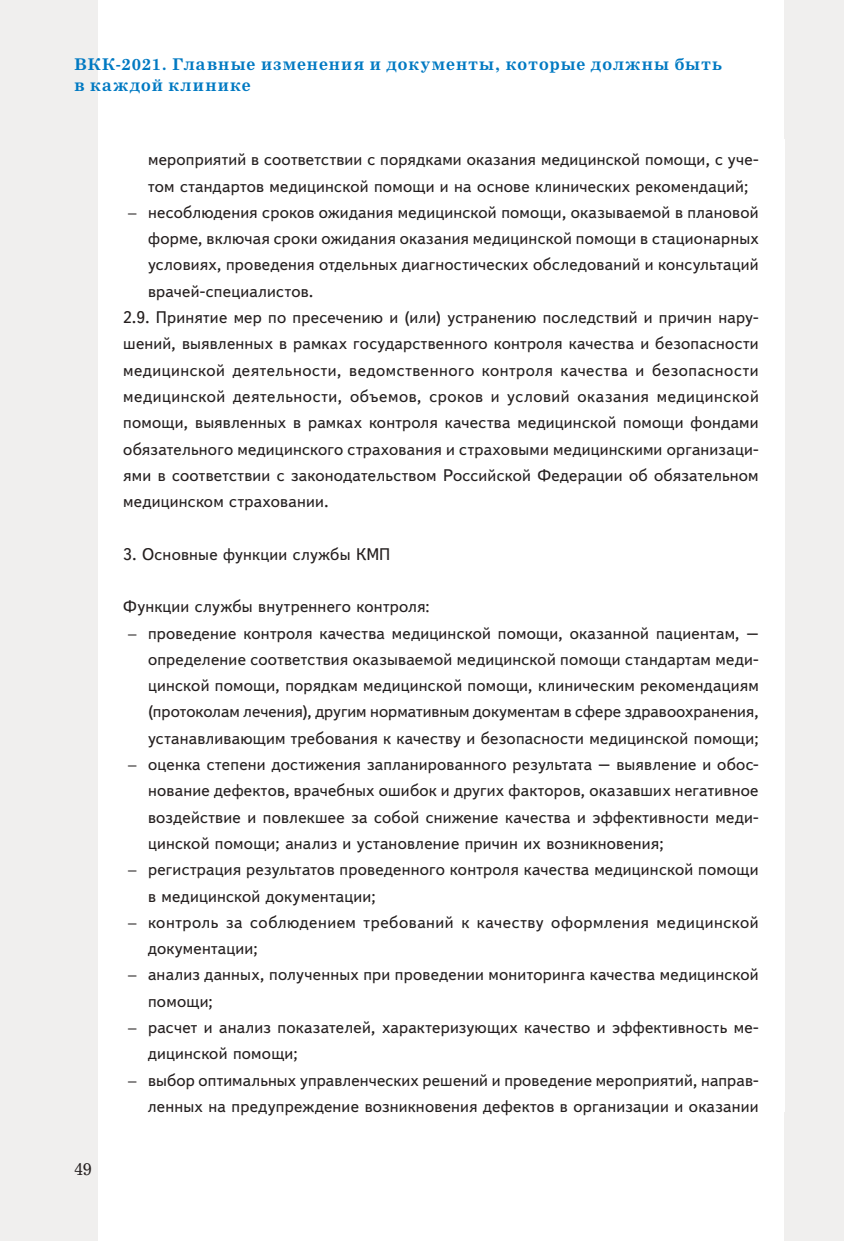
<style>
.page{position:relative;width:844px;height:1241px;background:#fff}
.page>*{position:absolute;margin:0;border:0;box-sizing:border-box;transform-origin:0 0}
.t1{font:16.8px/26.2px "Textbook New";letter-spacing:.015em;color:#241f1f}
.t2{font:16.8px "Textbook New";letter-spacing:.035em;color:#241f1f}
.t3{font:16.8px "Nimrod Cyr";color:#241f1f}
.t4{font:700 15.75px/21px "Nimrod Cyr";letter-spacing:.07em;color:#0079c2}
.s1{font-family:"Century Schlbk Cyr"}
</style>
<div class="page">
<div style="left:0;top:0;width:843px;height:1240px;background:#f0efee"></div>
<div style="left:98px;top:0;width:685px;height:1240px;background:#fff"></div>
<p class="t4" style="left:74px;top:54px;width:649px">ВКК-2021. Главные изменения и документы, которые должны быть в каждой клинике</p>
<p class="t3" style="left:74px;top:1158px;width:19px">49</p>
<p class="t1" style="left:148px;top:146px;width:612px">мероприятий в соответствии с порядками оказания медицинской помощи, с уче&shy;том стандартов медицинской помощи и на основе клинических рекомендаций;</p>
<p class="t1" style="left:128px;top:199px;width:631px"><span class="s1">–</span> несоблюдения сроков ожидания медицинской помощи, оказываемой в плановой</p>
<p class="t1" style="left:148px;top:225px;width:612px">форме, включая сроки ожидания оказания медицинской помощи в стационарных</p>
<p class="t1" style="left:148px;top:251px;width:612px">условиях, проведения отдельных диагностических обследований и консультаций</p>
<p class="t1" style="left:148px;top:278px;width:167px">врачей-специалистов.</p>
<p class="t1" style="left:123px;top:304px;width:636px">2.9. Принятие мер по пресечению и (или) устранению последствий и причин нару-</p>
<p class="t1" style="left:123px;top:330px;width:636px">шений, выявленных в рамках государственного контроля качества и безопасности</p>
<p class="t1" style="left:123px;top:356px;width:636px">медицинской деятельности, ведомственного контроля качества и безопасности</p>
<p class="t2" style="left:123px;top:386px;width:637px">медицинской деятельности, объемов, сроков и условий оказания медицинской</p>
<p class="t1" style="left:123px;top:409px;width:636px">помощи, выявленных в рамках контроля качества медицинской помощи фондами</p>
<p class="t1" style="left:123px;top:435px;width:636px">обязательного медицинского страхования и страховыми медицинскими организаци-</p>
<p class="t1" style="left:123px;top:462px;width:636px">ями в соответствии с законодательством Российской Федерации об обязательном</p>
<p class="t1" style="left:123px;top:488px;width:207px">медицинском страховании.</p>
<p class="t1" style="left:123px;top:540px;width:269px">3. Основные функции службы КМП</p>
<p class="t1" style="left:123px;top:593px;width:308px">Функции службы внутреннего контроля:</p>
<p class="t1" style="left:148px;top:619px;width:612px;text-align:justify;text-indent:-20px"><span class="s1">–</span> проведение контроля качества медицинской помощи, оказанной пациентам, – определение соответствия оказываемой медицинской помощи стандартам меди&shy;цинской помощи, порядкам медицинской помощи, клиническим рекомендациям (протоколам лечения), другим нормативным документам в сфере здравоохранения, устанавливающим требования к качеству и безопасности медицинской помощи;</p>
<p class="t1" style="left:148px;top:751px;width:612px;text-align:justify;text-indent:-20px"><span class="s1">–</span> оценка степени достижения запланированного результата – выявление и обос&shy;нование дефектов, врачебных ошибок и других факторов, оказавших негативное воздействие и повлекшее за собой снижение качества и эффективности меди&shy;цинской помощи; анализ и установление причин их возникновения;</p>
<p class="t1" style="left:148px;top:856px;width:612px;text-indent:-20px"><span class="s1">–</span> регистрация результатов проведенного контроля качества медицинской помощи в медицинской документации;</p>
<p class="t1" style="left:148px;top:908px;width:612px;text-indent:-20px"><span class="s1">–</span> контроль за соблюдением требований к качеству оформления медицинской документации;</p>
<p class="t1" style="left:148px;top:961px;width:612px;text-indent:-20px"><span class="s1">–</span> анализ данных, полученных при проведении мониторинга качества медицинской помощи;</p>
<p class="t1" style="left:148px;top:1013px;width:612px;text-indent:-20px"><span class="s1">–</span> расчет и анализ показателей, характеризующих качество и эффективность ме&shy;дицинской помощи;</p>
<p class="t1" style="left:128px;top:1066px;width:632px;text-align:right"><span class="s1">–</span> выбор оптимальных управленческих решений и проведение мероприятий, направ&shy;ленных на предупреждение возникновения дефектов в организации и оказании</p>
</div>
